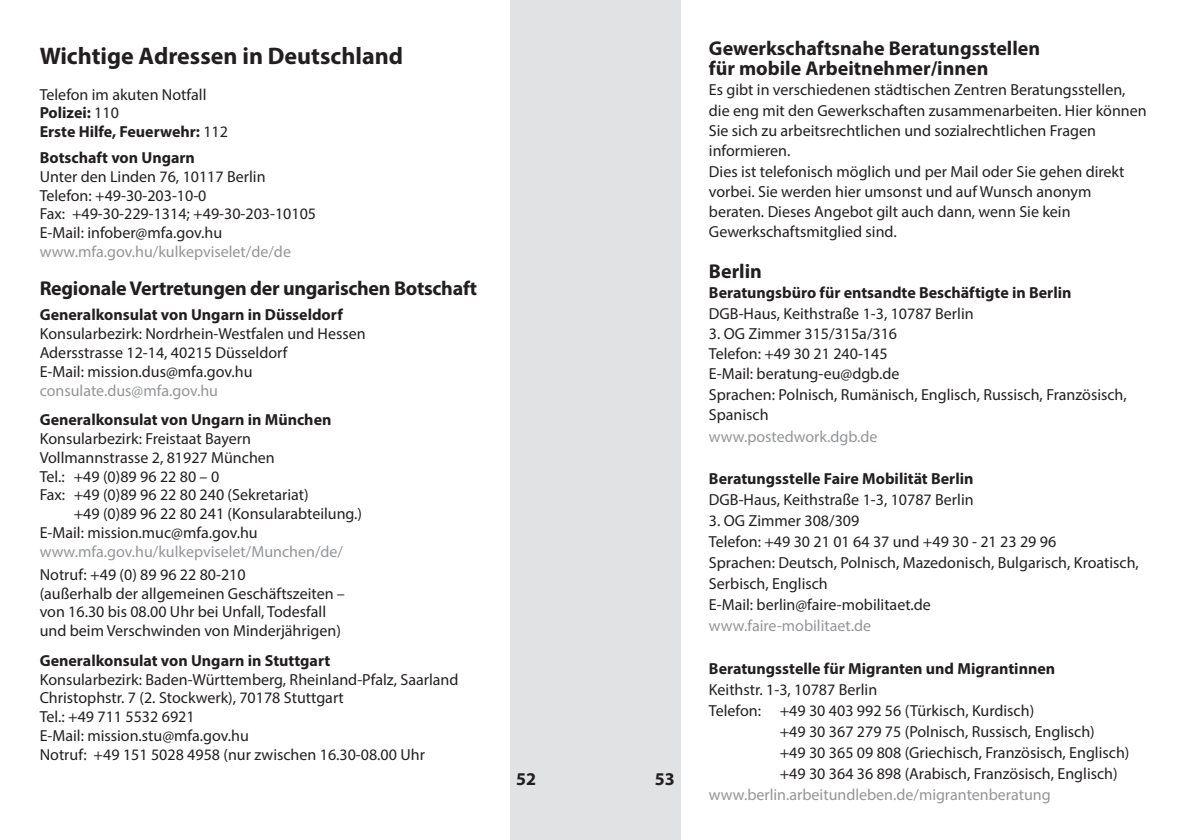
<style>
.page{position:relative;width:1191px;height:840px;background:#fff}
.page>*{position:absolute;margin:0;border:0;box-sizing:border-box;transform-origin:0 0}
.t1{font:700 24px "Myriad Pro";color:#231f20}
.t2{font:700 20px/20.2px "Myriad Pro";color:#231f20}
.t3{font:700 18px "Myriad Pro";color:#231f20}
.t4{font:16px/18.8px "Myriad Pro";color:#231f20}
.t5{font:700 16px/18.8px "Myriad Pro";color:#231f20}
.t6{font:16px "Myriad Pro";color:#939598}
.s1{font-weight:400}
</style>
<div class="page">
<div style="left:510px;top:0;width:170px;height:839px;background:#e1e2e4"></div>
<h1 class="t1" style="left:40px;top:40px;width:365px">Wichtige Adressen in Deutschland</h1>
<p class="t5" style="left:40px;top:84px;width:190px"><span class="s1">Telefon im akuten Notfall<br></span>Polizei: <span class="s1">110<br></span>Erste Hilfe, Feuerwehr: <span class="s1">112</span></p>
<p class="t5" style="left:40px;top:147px;width:157px">Botschaft von Ungarn</p>
<p class="t4" style="left:40px;top:166px;width:278px">Unter den Linden 76, 10117 Berlin Telefon: +49-30-203-10-0<br>Fax: +49-30-229-1314; +49-30-203-10105<br>E-Mail: infober@mfa.gov.hu</p>
<p class="t6" style="left:40px;top:241px;width:253px">www.mfa.gov.hu/kulkepviselet/de/de</p>
<p class="t2" style="left:40px;top:277px;width:439px">Regionale Vertretungen der ungarischen Botschaft</p>
<p class="t5" style="left:40px;top:305px;width:305px">Generalkonsulat von Ungarn in Düsseldorf</p>
<p class="t4" style="left:40px;top:324px;width:327px">Konsularbezirk: Nordrhein-Westfalen und Hessen<br>Adersstrasse 12-14, 40215 Düsseldorf<br>E-Mail: mission.dus@mfa.gov.hu</p>
<p class="t6" style="left:40px;top:380px;width:180px">consulate.dus@mfa.gov.hu</p>
<p class="t5" style="left:40px;top:409px;width:293px">Generalkonsulat von Ungarn in München</p>
<p class="t4" style="left:40px;top:428px;width:213px">Konsularbezirk: Freistaat Bayern</p>
<p class="t4" style="left:40px;top:447px;width:237px">Vollmannstrasse 2, 81927 München</p>
<p class="t4" style="left:40px;top:466px;width:181px">Tel.: +49 (0)89 96 22 80 – 0</p>
<p class="t4" style="left:40px;top:485px;width:270px">Fax: +49 (0)89 96 22 80 240 (Sekretariat)</p>
<p class="t4" style="left:74px;top:504px;width:290px">+49 (0)89 96 22 80 241 (Konsularabteilung.)</p>
<p class="t4" style="left:40px;top:522px;width:220px">E-Mail: mission.muc@mfa.gov.hu</p>
<p class="t6" style="left:40px;top:541px;width:305px">www.mfa.gov.hu/kulkepviselet/Munchen/de/</p>
<p class="t4" style="left:40px;top:564px;width:307px">Notruf: +49 (0) 89 96 22 80-210<br>(außerhalb der allgemeinen Geschäftszeiten – von 16.30 bis 08.00 Uhr bei Unfall, Todesfall und beim Verschwinden von Minderjährigen)</p>
<p class="t5" style="left:40px;top:650px;width:292px">Generalkonsulat von Ungarn in Stuttgart</p>
<p class="t4" style="left:40px;top:669px;width:420px">Konsularbezirk: Baden-Württemberg, Rheinland-Pfalz, Saarland Christophstr. 7 (2. Stockwerk), 70178 Stuttgart<br>Tel.: +49 711 5532 6921<br>E-Mail: mission.stu@mfa.gov.hu<br>Notruf: +49 151 5028 4958 (nur zwischen 16.30-08.00 Uhr</p>
<p class="t3" style="left:516px;top:766px;width:21px">52</p>
<p class="t3" style="left:655px;top:766px;width:21px">53</p>
<p class="t2" style="left:709px;top:37px;width:333px">Gewerkschaftsnahe Beratungsstellen für mobile Arbeitnehmer/innen</p>
<p class="t4" style="left:709px;top:80px;width:439px;line-height:20.2px">Es gibt in verschiedenen städtischen Zentren Beratungsstellen, die eng mit den Gewerkschaften zusammenarbeiten. Hier können Sie sich zu arbeitsrechtlichen und sozialrechtlichen Fragen informieren.<br>Dies ist telefonisch möglich und per Mail oder Sie gehen direkt vorbei. Sie werden hier umsonst und auf Wunsch anonym beraten. Dieses Angebot gilt auch dann, wenn Sie kein Gewerkschaftsmitglied sind.</p>
<p class="t2" style="left:709px;top:260px;width:55px">Berlin</p>
<p class="t5" style="left:709px;top:283px;width:364px">Beratungsbüro für entsandte Beschäftigte in Berlin</p>
<p class="t4" style="left:709px;top:303px;width:266px">DGB-Haus, Keithstraße 1-3, 10787 Berlin</p>
<p class="t4" style="left:709px;top:323px;width:419px;line-height:20.2px">3. OG Zimmer 315/315a/316<br>Telefon: +49 30 21 240-145<br>E-Mail: beratung-eu@dgb.de<br>Sprachen: Polnisch, Rumänisch, Englisch, Russisch, Französisch,<br>Spanisch</p>
<p class="t6" style="left:709px;top:426px;width:170px">www.postedwork.dgb.de</p>
<p class="t5" style="left:709px;top:468px;width:266px">Beratungsstelle Faire Mobilität Berlin</p>
<p class="t4" style="left:709px;top:489px;width:266px">DGB-Haus, Keithstraße 1-3, 10787 Berlin</p>
<p class="t4" style="left:709px;top:509px;width:431px;line-height:21px">3. OG Zimmer 308/309<br>Telefon: +49 30 21 01 64 37 und +49 30 - 21 23 29 96<br>Sprachen: Deutsch, Polnisch, Mazedonisch, Bulgarisch, Kroatisch, Serbisch, Englisch<br>E-Mail: berlin@faire-mobilitaet.de</p>
<p class="t6" style="left:709px;top:616px;width:164px">www.faire-mobilitaet.de</p>
<p class="t5" style="left:709px;top:658px;width:348px">Beratungsstelle für Migranten und Migrantinnen</p>
<p class="t4" style="left:709px;top:679px;width:170px">Keithstr. 1-3, 10787 Berlin</p>
<p class="t4" style="left:709px;top:700px;width:327px">Telefon: +49 30 403 992 56 (Türkisch, Kurdisch)</p>
<p class="t4" style="left:779px;top:721px;width:316px">+49 30 367 279 75 (Polnisch, Russisch, Englisch)</p>
<p class="t4" style="left:779px;top:742px;width:351px">+49 30 365 09 808 (Griechisch, Französisch, Englisch)</p>
<p class="t4" style="left:779px;top:763px;width:339px">+49 30 364 36 898 (Arabisch, Französisch, Englisch)</p>
<p class="t6" style="left:709px;top:784px;width:343px">www.berlin.arbeitundleben.de/migrantenberatung</p>
</div>
